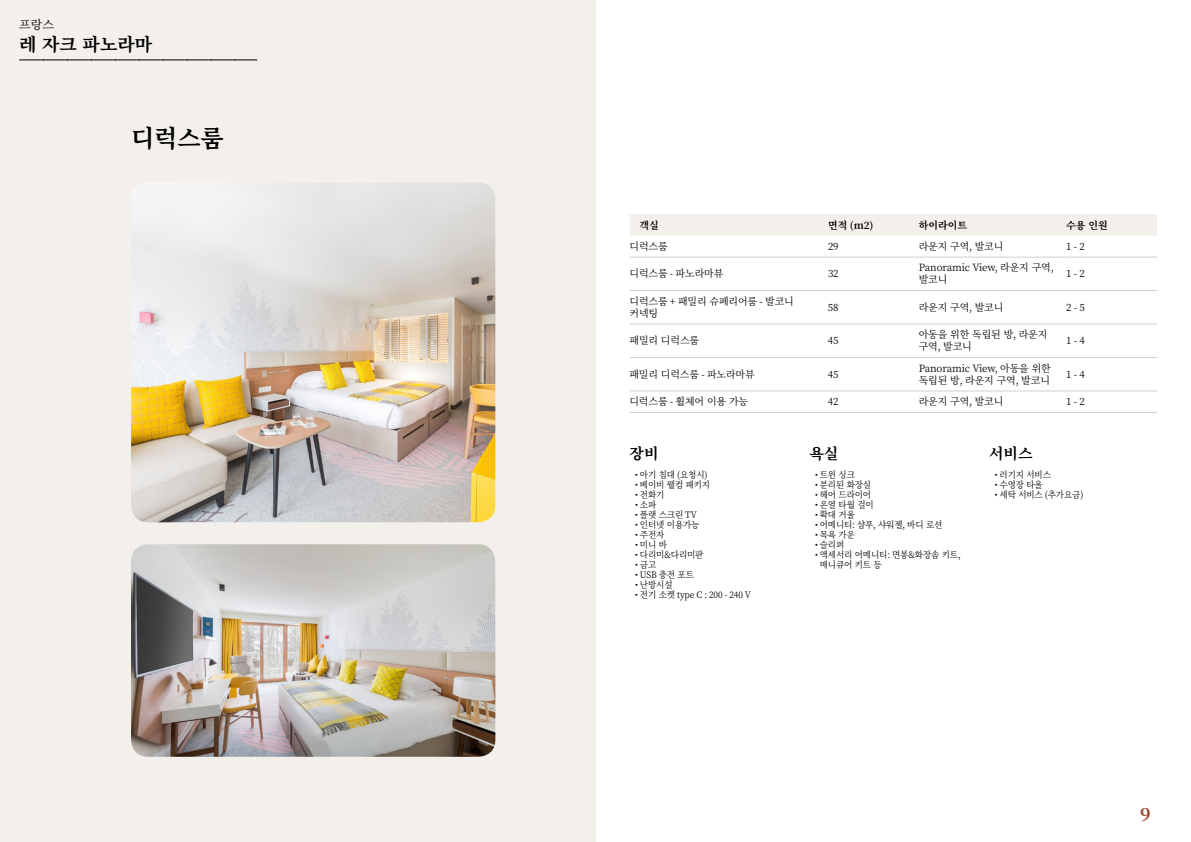
<style>
.page{position:relative;width:1191px;height:842px;background:#fff}
.page>*{position:absolute;margin:0;border:0;box-sizing:border-box;transform-origin:0 0}
.t1{font:700 24px "Noto Serif KR";color:#000}
.t2{font:700 18px "Noto Serif KR";color:#000}
.t3{font:700 18px "Noto Serif KR";color:#9d432c}
.t4{font:700 15px "Noto Serif KR";color:#000}
.t5{font:12px "Noto Serif KR";color:#000}
.t6{font:10px/12px "Noto Serif KR";letter-spacing:-.015em;color:#000}
.t7{font:700 10px "Noto Serif KR";color:#000}
.t8{font:9px/10px "Noto Serif KR";letter-spacing:-.015em;color:#000;scale:.95 1}
</style>
<div class="page">
<div style="left:0;top:0;width:595px;height:842px;background:#f3f0ec"></div>
<img style="left:131px;top:182px;width:364px;height:340px">
<img style="left:131px;top:544px;width:364px;height:213px">
<svg style="left:20px;top:60px;width:237px;height:1px"></svg>
<div style="left:630px;top:214px;width:527px;height:22px;background:#f3f0ec"></div>
<hr style="left:629px;top:257px;width:199px;height:1px;background:#d7cdc1">
<hr style="left:828px;top:257px;width:90px;height:1px;background:#d7cdc1">
<hr style="left:918px;top:257px;width:148px;height:1px;background:#d7cdc1">
<hr style="left:1066px;top:257px;width:91px;height:1px;background:#d7cdc1">
<hr style="left:629px;top:290px;width:199px;height:1px;background:#d7cdc1">
<hr style="left:828px;top:290px;width:90px;height:1px;background:#d7cdc1">
<hr style="left:918px;top:290px;width:148px;height:1px;background:#d7cdc1">
<hr style="left:1066px;top:290px;width:91px;height:1px;background:#d7cdc1">
<hr style="left:629px;top:323px;width:199px;height:1px;background:#d7cdc1">
<hr style="left:828px;top:323px;width:90px;height:1px;background:#d7cdc1">
<hr style="left:918px;top:323px;width:148px;height:1px;background:#d7cdc1">
<hr style="left:1066px;top:323px;width:91px;height:1px;background:#d7cdc1">
<hr style="left:629px;top:357px;width:199px;height:1px;background:#d7cdc1">
<hr style="left:828px;top:357px;width:90px;height:1px;background:#d7cdc1">
<hr style="left:918px;top:357px;width:148px;height:1px;background:#d7cdc1">
<hr style="left:1066px;top:357px;width:91px;height:1px;background:#d7cdc1">
<hr style="left:629px;top:390px;width:199px;height:1px;background:#d7cdc1">
<hr style="left:828px;top:390px;width:90px;height:1px;background:#d7cdc1">
<hr style="left:918px;top:390px;width:148px;height:1px;background:#d7cdc1">
<hr style="left:1066px;top:390px;width:91px;height:1px;background:#d7cdc1">
<hr style="left:629px;top:412px;width:199px;height:1px;background:#d7cdc1">
<hr style="left:828px;top:412px;width:90px;height:1px;background:#d7cdc1">
<hr style="left:918px;top:412px;width:148px;height:1px;background:#d7cdc1">
<hr style="left:1066px;top:412px;width:91px;height:1px;background:#d7cdc1">
<h3 class="t5" style="left:19px;top:17px;width:36px">프랑스</h3>
<h2 class="t2" style="left:19px;top:34px;width:134px">레 자크 파노라마</h2>
<h1 class="t1" style="left:131px;top:124px;width:94px">디럭스룸</h1>
<p class="t7" style="left:639px;top:219px;width:21px">객실</p>
<p class="t7" style="left:828px;top:219px;width:47px">면적 (m2)</p>
<p class="t7" style="left:918px;top:219px;width:50px">하이라이트</p>
<p class="t7" style="left:1066px;top:219px;width:43px">수용 인원</p>
<p class="t6" style="left:629px;top:241px;width:40px">디럭스룸</p>
<p class="t6" style="left:828px;top:241px;width:12px">29</p>
<p class="t6" style="left:918px;top:241px;width:86px">라운지 구역, 발코니</p>
<p class="t6" style="left:1066px;top:241px;width:20px">1 - 2</p>
<p class="t6" style="left:629px;top:268px;width:95px">디럭스룸 - 파노라마뷰</p>
<p class="t6" style="left:828px;top:268px;width:12px">32</p>
<p class="t6" style="left:918px;top:262px;width:137px">Panoramic View, 라운지 구역, 발코니</p>
<p class="t6" style="left:1066px;top:268px;width:20px">1 - 2</p>
<p class="t6" style="left:629px;top:295px;width:166px">디럭스룸 + 패밀리 슈페리어룸 - 발코니 커넥팅</p>
<p class="t6" style="left:828px;top:301px;width:12px">58</p>
<p class="t6" style="left:918px;top:301px;width:86px">라운지 구역, 발코니</p>
<p class="t6" style="left:1066px;top:301px;width:20px">2 - 5</p>
<p class="t6" style="left:629px;top:335px;width:71px">패밀리 디럭스룸</p>
<p class="t6" style="left:828px;top:335px;width:12px">45</p>
<p class="t6" style="left:918px;top:329px;width:130px">아동을 위한 독립된 방, 라운지 구역, 발코니</p>
<p class="t6" style="left:1066px;top:335px;width:20px">1 - 4</p>
<p class="t6" style="left:629px;top:368px;width:127px">패밀리 디럭스룸 - 파노라마뷰</p>
<p class="t6" style="left:828px;top:368px;width:12px">45</p>
<p class="t6" style="left:918px;top:362px;width:134px">Panoramic View, 아동을 위한 독립된 방, 라운지 구역, 발코니</p>
<p class="t6" style="left:1066px;top:368px;width:20px">1 - 4</p>
<p class="t6" style="left:629px;top:396px;width:120px">디럭스룸 - 휠체어 이용 가능</p>
<p class="t6" style="left:828px;top:396px;width:12px">42</p>
<p class="t6" style="left:918px;top:396px;width:86px">라운지 구역, 발코니</p>
<p class="t6" style="left:1066px;top:396px;width:20px">1 - 2</p>
<h3 class="t4" style="left:629px;top:445px;width:30px">장비</h3>
<p class="t8" style="left:635px;top:470px;width:78px">• 아기 침대 (요청시)</p>
<p class="t8" style="left:635px;top:480px;width:80px">• 베이비 웰컴 패키지</p>
<p class="t8" style="left:635px;top:490px;width:32px">• 전화기</p>
<p class="t8" style="left:635px;top:500px;width:24px">• 소파</p>
<p class="t8" style="left:635px;top:510px;width:66px">• 플랫 스크린 TV</p>
<p class="t8" style="left:635px;top:520px;width:69px">• 인터넷 이용가능</p>
<p class="t8" style="left:635px;top:530px;width:32px">• 주전자</p>
<p class="t8" style="left:635px;top:540px;width:35px">• 미니 바</p>
<p class="t8" style="left:635px;top:550px;width:73px">• 다리미&amp;다리미판</p>
<p class="t8" style="left:635px;top:560px;width:24px">• 금고</p>
<p class="t8" style="left:635px;top:570px;width:63px">• USB 충전 포트</p>
<p class="t8" style="left:635px;top:580px;width:41px">• 난방시설</p>
<p class="t8" style="left:635px;top:590px;width:124px">• 전기 소켓 type C : 200 - 240 V</p>
<h3 class="t4" style="left:809px;top:445px;width:30px">욕실</h3>
<p class="t8" style="left:815px;top:470px;width:44px">• 트윈 싱크</p>
<p class="t8" style="left:815px;top:480px;width:61px">• 분리된 화장실</p>
<p class="t8" style="left:815px;top:490px;width:61px">• 헤어 드라이어</p>
<p class="t8" style="left:815px;top:500px;width:63px">• 온열 타월 걸이</p>
<p class="t8" style="left:815px;top:510px;width:44px">• 확대 거울</p>
<p class="t8" style="left:815px;top:520px;width:136px">• 어메니티: 샴푸, 샤워젤, 바디 로션</p>
<p class="t8" style="left:815px;top:530px;width:44px">• 목욕 가운</p>
<p class="t8" style="left:815px;top:540px;width:32px">• 슬리퍼</p>
<p class="t8" style="left:819px;top:550px;width:150px;text-indent:-5px">• 액세서리 어메니티: 면봉&amp;화장솜 키트, 매니큐어 키트 등</p>
<h3 class="t4" style="left:989px;top:445px;width:45px">서비스</h3>
<p class="t8" style="left:994px;top:470px;width:61px">• 러기지 서비스</p>
<p class="t8" style="left:994px;top:480px;width:52px">• 수영장 타올</p>
<p class="t8" style="left:994px;top:490px;width:95px">• 세탁 서비스 (추가요금)</p>
<h2 class="t3" style="left:1140px;top:804px;width:12px">9</h2>
</div>
